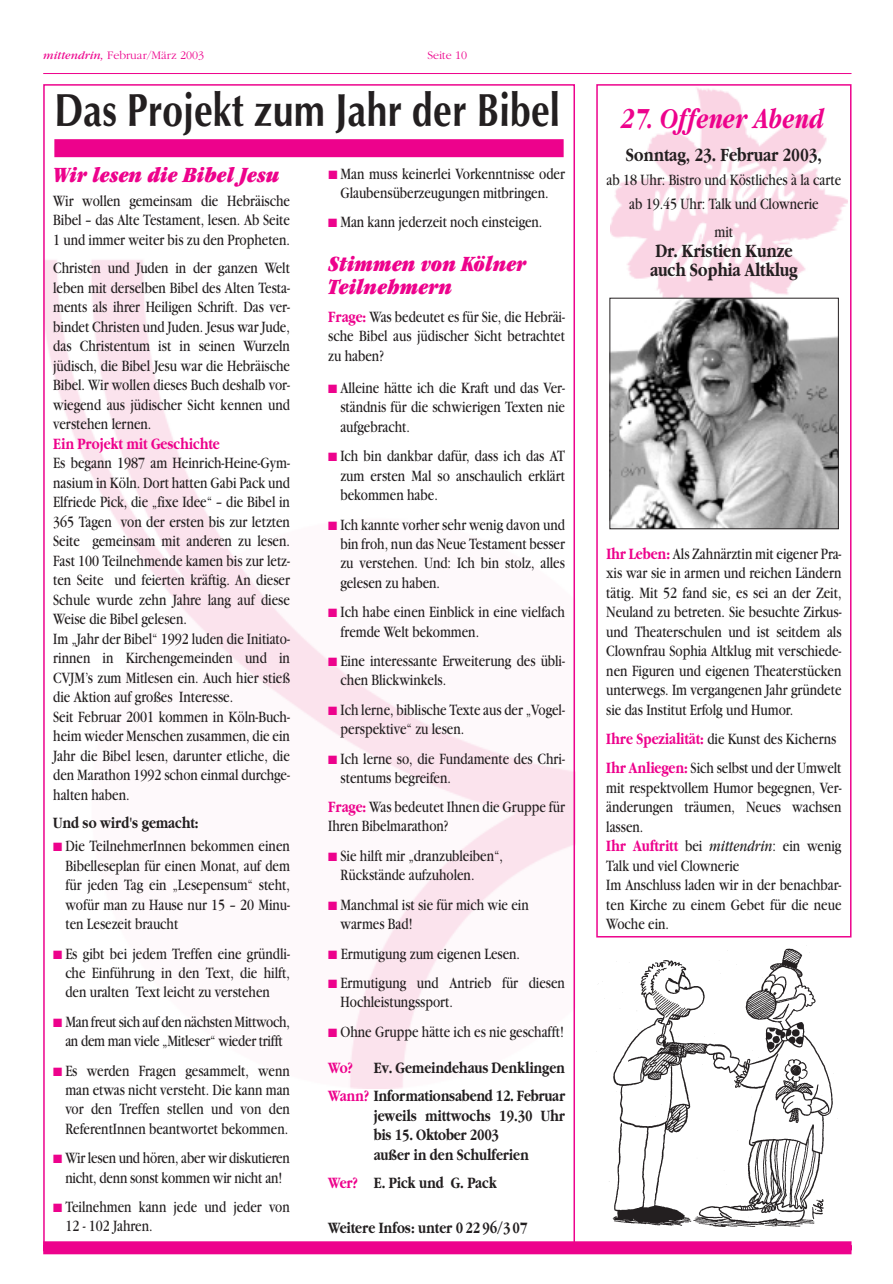
<style>
.page{position:relative;width:893px;height:1284px;background:#fff}
.page>*{position:absolute;margin:0;border:0;box-sizing:border-box;transform-origin:0 0}
.t1{font:700 46.5px "Optima";letter-spacing:.005em;color:#231f20;scale:.8 1}
.t2{font:italic 700 30px "Garamond";color:#ed028c;scale:.8 1}
.t3{font:italic ultra-condensed 22.5px/22.5px "Garamond";color:#ed028c}
.t4{font:700 19.5px/19.5px "Garamond";color:#231f20;scale:.8 1}
.t5{font:16.5px/19.5px "Garamond";color:#231f20;scale:.8 1}
.t6{font:700 16.5px/19.5px "Garamond";color:#231f20;scale:.8 1}
.t7{font:16.5px/19.5px "Garamond";letter-spacing:-.02em;color:#231f20;text-align:center;scale:.8 1}
.t8{font:700 16.5px "Garamond";color:#ed028c;scale:.8 1}
.t9{font:300 12px "Garamond";color:#ed028c}
.s1{font-weight:400;font-style:italic}
.s2{color:#ed028c}
.s3{font-weight:700;color:#ed028c}
.s4{font-style:italic}
</style>
<div class="page">
<img style="left:46px;top:260px;width:526px;height:828px">
<hr style="left:43px;top:73px;width:808px;height:1px;background:#ed028c">
<div style="left:43px;top:1241px;width:808px;height:9px;background:#ed028c"></div>
<div style="left:43px;top:1245px;width:808px;height:9px;background:#ed028c"></div>
<img style="left:610px;top:88px;width:237px;height:240px">
<div style="left:596px;top:84px;width:255px;height:854px;border:2px solid #ed028c"></div>
<img style="left:611px;top:300px;width:225px;height:227px">
<div style="left:609px;top:298px;width:229px;height:231px;border:1px solid #231f20"></div>
<img style="left:596px;top:945px;width:242px;height:282px">
<div style="left:54px;top:139px;width:509px;height:18px;background:#ed028c"></div>
<p class="t9" style="left:43px;top:50px;width:162px"><span class="s1">mittendrin,</span> Februar/März 2003</p>
<p class="t9" style="left:427px;top:50px;width:41px">Seite 10</p>
<h1 class="t1" style="left:54px;top:91px;width:634px">Das Projekt zum Jahr der Bibel</h1>
<h3 class="t3" style="left:53px;top:166px;width:228px">Wir lesen die Bibel Jesu</h3>
<p class="t5" style="left:53px;top:193px;width:297px;text-align:justify">Wir wollen gemeinsam die Hebräische Bibel – das Alte Testament, lesen. Ab Seite 1 und immer weiter bis zu den Propheten.</p>
<p class="t5" style="left:53px;top:260px;width:297px;text-align:justify">Christen und Juden in der ganzen Welt leben mit derselben Bibel des Alten Testa&shy;ments als ihrer Heiligen Schrift. Das ver&shy;bindet Christen und Juden. Jesus war Jude, das Christentum ist in seinen Wurzeln jüdisch, die Bibel Jesu war die Hebräische Bibel. Wir wollen dieses Buch deshalb vor&shy;wiegend aus jüdischer Sicht kennen und verstehen lernen.</p>
<p class="t8" style="left:53px;top:437px;width:210px">Ein Projekt mit Geschichte</p>
<p class="t5" style="left:53px;top:455px;width:297px">Es begann 1987 am Heinrich-Heine-Gym&shy;nasium in Köln. Dort hatten Gabi Pack und Elfriede Pick, die „fixe Idee“ – die Bibel in 365 Tagen von der ersten bis zur letzten Seite gemeinsam mit anderen zu lesen.<br>Fast 100 Teilnehmende kamen bis zur letz&shy;ten Seite und feierten kräftig. An dieser Schule wurde zehn Jahre lang auf diese Weise die Bibel gelesen.<br>Im „Jahr der Bibel“ 1992 luden die Initiato&shy;rinnen in Kirchengemeinden und in CVJM’s zum Mitlesen ein. Auch hier stieß die Aktion auf großes Interesse.<br>Seit Februar 2001 kommen in Köln-Buch&shy;heim wieder Menschen zusammen, die ein Jahr die Bibel lesen, darunter etliche, die den Marathon 1992 schon einmal durchge&shy;halten haben.</p>
<p class="t6" style="left:53px;top:815px;width:183px">Und so wird's gemacht:</p>
<p class="t5" style="left:66px;top:838px;width:282px;text-align:justify;text-indent:-12px"><span class="s2">■</span> Die TeilnehmerInnen bekommen einen Bibelleseplan für einen Monat, auf dem für jeden Tag ein „Lesepensum“ steht, wofür man zu Hause nur 15 – 20 Minu&shy;ten Lesezeit braucht</p>
<p class="t5" style="left:65px;top:945px;width:282px;text-align:justify;text-indent:-12px"><span class="s2">■</span> Es gibt bei jedem Treffen eine gründli&shy;che Einführung in den Text, die hilft, den uralten Text leicht zu verstehen</p>
<p class="t7" style="left:53px;top:1013px;width:297px"><span class="s2">■</span> Man freut sich auf den nächsten Mittwoch, an dem man viele „Mitleser“ wieder trifft</p>
<p class="t5" style="left:65px;top:1062px;width:282px;text-align:justify;text-indent:-12px"><span class="s2">■</span> Es werden Fragen gesammelt, wenn man etwas nicht versteht. Die kann man vor den Treffen stellen und von den ReferentInnen beantwortet bekommen.</p>
<p class="t5" style="left:53px;top:1150px;width:297px;text-align:center"><span class="s2">■</span> Wir lesen und hören, aber wir diskutieren nicht, denn sonst kommen wir nicht an!</p>
<p class="t5" style="left:65px;top:1199px;width:282px;text-indent:-12px"><span class="s2">■</span> Teilnehmen kann jede und jeder von<br>12 - 102 Jahren.</p>
<p class="t5" style="left:328px;top:165px;width:297px;text-align:center"><span class="s2">■</span> Man muss keinerlei Vorkenntnisse oder<br>Glaubensüberzeugungen mitbringen.</p>
<p class="t5" style="left:328px;top:214px;width:269px"><span class="s2">■</span> Man kann jederzeit noch einsteigen.</p>
<h3 class="t3" style="left:328px;top:255px;width:200px">Stimmen von Kölner<br>Teilnehmern</h3>
<p class="t5" style="left:328px;top:308px;width:297px;text-align:justify"><span class="s3">Frage:</span> Was bedeutet es für Sie, die Hebräi&shy;sche Bibel aus jüdischer Sicht betrachtet zu haben?</p>
<p class="t5" style="left:340px;top:380px;width:282px;text-align:justify;text-indent:-12px"><span class="s2">■</span> Alleine hätte ich die Kraft und das Ver&shy;ständnis für die schwierigen Texten nie aufgebracht.</p>
<p class="t5" style="left:340px;top:448px;width:282px;text-align:justify;text-indent:-12px"><span class="s2">■</span> Ich bin dankbar dafür, dass ich das AT zum ersten Mal so anschaulich erklärt bekommen habe.</p>
<p class="t5" style="left:340px;top:516px;width:282px;text-align:justify;text-indent:-12px"><span class="s2">■</span> Ich kannte vorher sehr wenig davon und bin froh, nun das Neue Testament besser zu verstehen. Und: Ich bin stolz, alles gelesen zu haben.</p>
<p class="t5" style="left:340px;top:604px;width:282px;text-indent:-12px"><span class="s2">■</span> Ich habe einen Einblick in eine vielfach fremde Welt bekommen.</p>
<p class="t5" style="left:340px;top:653px;width:282px;text-indent:-12px"><span class="s2">■</span> Eine interessante Erweiterung des übli&shy;chen Blickwinkels.</p>
<p class="t5" style="left:340px;top:701px;width:282px;text-indent:-12px"><span class="s2">■</span> Ich lerne, biblische Texte aus der „Vogel&shy;perspektive“ zu lesen.</p>
<p class="t5" style="left:340px;top:750px;width:282px;text-indent:-12px"><span class="s2">■</span> Ich lerne so, die Fundamente des Chri&shy;stentums begreifen.</p>
<p class="t5" style="left:328px;top:798px;width:297px"><span class="s3">Frage:</span> Was bedeutet Ihnen die Gruppe für<br>Ihren Bibelmarathon?</p>
<p class="t5" style="left:340px;top:848px;width:205px;text-indent:-12px"><span class="s2">■</span> Sie hilft mir „dranzubleiben“,<br>Rückstände aufzuholen.</p>
<p class="t5" style="left:340px;top:896px;width:237px;text-indent:-12px"><span class="s2">■</span> Manchmal ist sie für mich wie ein warmes Bad!</p>
<p class="t5" style="left:328px;top:945px;width:241px"><span class="s2">■</span> Ermutigung zum eigenen Lesen.</p>
<p class="t5" style="left:340px;top:974px;width:282px;text-indent:-12px"><span class="s2">■</span> Ermutigung und Antrieb für diesen<br>Hochleistungssport.</p>
<p class="t5" style="left:328px;top:1023px;width:296px"><span class="s2">■</span> Ohne Gruppe hätte ich es nie geschafft!</p>
<p class="t6" style="left:328px;top:1055px;width:297px;line-height:28px"><span class="s2">Wo?</span> Ev. Gemeindehaus Denklingen<br><span class="s2">Wann?</span> Informationsabend 12. Februar</p>
<p class="t6" style="left:374px;top:1107px;width:240px">jeweils mittwochs 19.30 Uhr bis 15. Oktober 2003<br>außer in den Schulferien</p>
<p class="t6" style="left:328px;top:1174px;width:212px"><span class="s2">Wer?</span> E. Pick und G. Pack</p>
<p class="t6" style="left:328px;top:1219px;width:250px">Weitere Infos: unter 0 22 96/3 07</p>
<h2 class="t2" style="left:622px;top:108px;width:255px">27. Offener Abend</h2>
<p class="t4" style="left:626px;top:146px;width:246px">Sonntag, 23. Februar 2003,</p>
<p class="t5" style="left:606px;top:169px;width:295px;line-height:24px;text-align:center">ab 18 Uhr: Bistro und Köstliches à la carte ab 19.45 Uhr: Talk und Clownerie</p>
<p class="t5" style="left:714px;top:224px;width:25px">mit</p>
<p class="t4" style="left:650px;top:242px;width:186px">Dr. Kristien Kunze auch Sophia Altklug</p>
<p class="t5" style="left:606px;top:545px;width:295px;text-align:justify"><span class="s3">Ihr Leben:</span> Als Zahnärztin mit eigener Pra&shy;xis war sie in armen und reichen Ländern tätig. Mit 52 fand sie, es sei an der Zeit, Neuland zu betreten. Sie besuchte Zirkus&shy;und Theaterschulen und ist seitdem als Clownfrau Sophia Altklug mit verschiede&shy;nen Figuren und eigenen Theaterstücken unterwegs. Im vergangenen Jahr gründete sie das Institut Erfolg und Humor.</p>
<p class="t5" style="left:606px;top:726px;width:295px;line-height:29.2px"><span class="s3">Ihre Spezialität:</span> die Kunst des Kicherns<br><span class="s3">Ihr Anliegen:</span> Sich selbst und der Umwelt</p>
<p class="t5" style="left:606px;top:779px;width:295px">mit respektvollem Humor begegnen, Ver&shy;änderungen träumen, Neues wachsen lassen.<br><span class="s3">Ihr Auftritt</span> bei <span class="s4">mittendrin</span>: ein wenig<br>Talk und viel Clownerie<br>Im Anschluss laden wir in der benachbar&shy;ten Kirche zu einem Gebet für die neue<br>Woche ein.</p>
</div>
